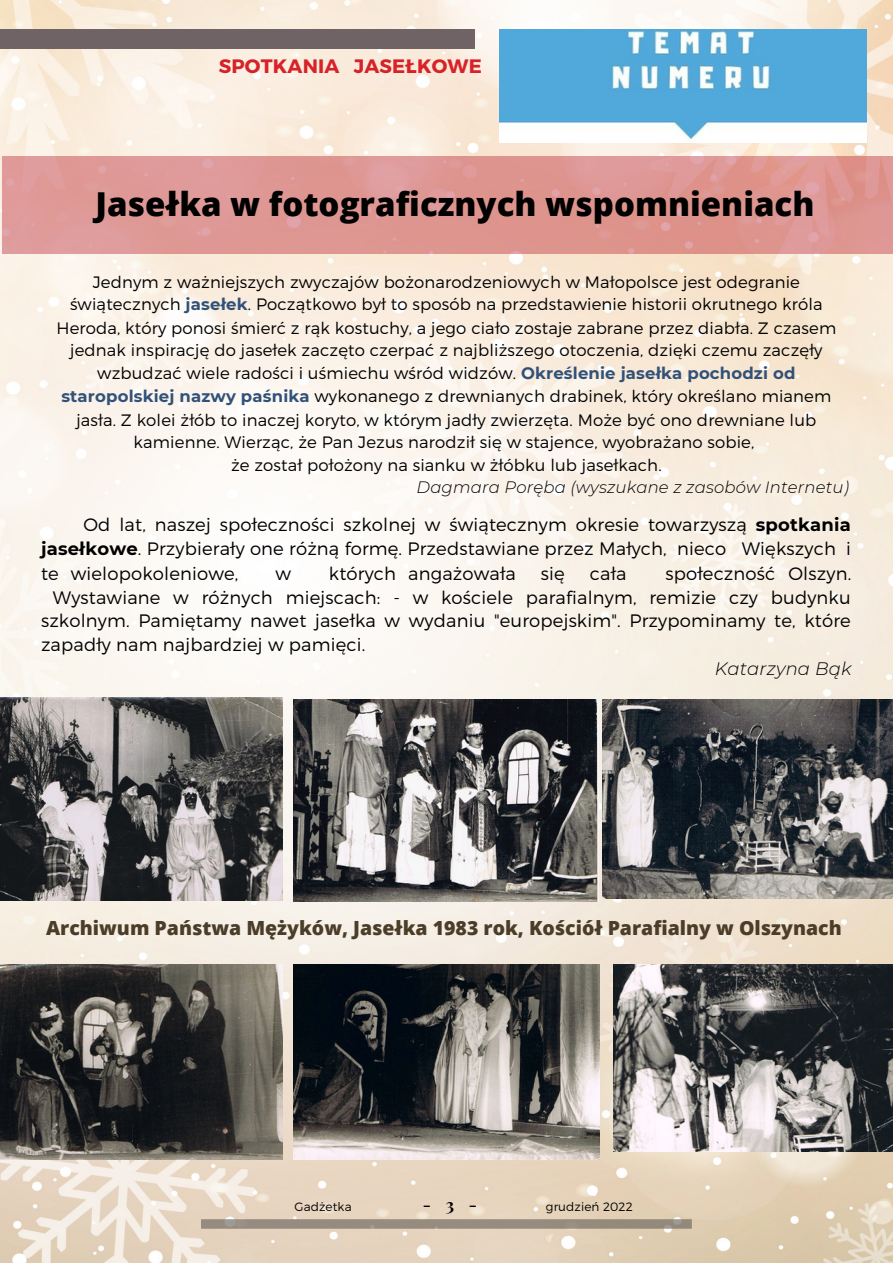
<style>
.page{position:relative;width:893px;height:1264px;background:#fff}
.page>*{position:absolute;margin:0;border:0;box-sizing:border-box;transform-origin:0 0}
.t1{font:800 33px "Open Sans";color:#000}
.t2{font:800 19.5px "Open Sans";color:#4b3d28}
.t3{font:700 19.35px "Montserrat";letter-spacing:.01em;color:#d72228}
.t4{font:300 18px/24.8px "Montserrat";letter-spacing:.01em;color:#000;text-align:justify}
.t5{font:italic 300 18px "Montserrat";letter-spacing:.01em;color:#000}
.t6{font:700 17.1px "Playfair Display";color:#000}
.t7{font:300 16.5px/23px "Montserrat";letter-spacing:.01em;color:#000;text-align:center}
.t8{font:italic 300 16.5px "Montserrat";letter-spacing:.01em;color:#000}
.t9{font:300 12.15px "Montserrat";letter-spacing:.01em;color:#000}
.s1{font-weight:700;color:#315179}
.s2{font-weight:700}
</style>
<div class="page">
<img style="left:0;top:0;width:892px;height:1262px">
<div style="left:0;top:29px;width:474px;height:19px;background:#6f6366"></div>
<svg style="left:201px;top:1219px;width:490px;height:9px;background:#978d80"></svg>
<img style="left:499px;top:29px;width:367px;height:114px">
<div style="left:2px;top:156px;width:890px;height:97px;background:#de9793"></div>
<img style="left:0;top:697px;width:282px;height:203px">
<img style="left:293px;top:699px;width:305px;height:203px">
<img style="left:602px;top:699px;width:290px;height:199px">
<img style="left:0;top:964px;width:282px;height:195px">
<img style="left:293px;top:964px;width:306px;height:195px">
<img style="left:613px;top:964px;width:279px;height:187px">
<p class="t3" style="left:219px;top:54px;width:264px">SPOTKANIA JASEŁKOWE</p>
<h1 class="t1" style="left:95px;top:181px;width:720px">Jasełka w fotograficznych wspomnieniach</h1>
<p class="t7" style="left:56px;top:269px;width:781px">Jednym z ważniejszych zwyczajów bożonarodzeniowych w Małopolsce jest odegranie świątecznych <span class="s1">jasełek</span>. Początkowo był to sposób na przedstawienie historii okrutnego króla Heroda, który ponosi śmierć z rąk kostuchy, a jego ciało zostaje zabrane przez diabła. Z czasem jednak inspirację do jasełek zaczęto czerpać z najbliższego otoczenia, dzięki czemu zaczęły wzbudzać wiele radości i uśmiechu wśród widzów. <span class="s1">Określenie jasełka pochodzi od staropolskiej nazwy paśnika</span> wykonanego z drewnianych drabinek, który określano mianem jasła. Z kolei żłób to inaczej koryto, w którym jadły zwierzęta. Może być ono drewniane lub kamienne. Wierząc, że Pan Jezus narodził się w stajence, wyobrażano sobie,<br>że został położony na sianku w żłóbku lub jasełkach.</p>
<p class="t8" style="left:416px;top:477px;width:434px">Dagmara Poręba (wyszukane z zasobów Internetu)</p>
<p class="t4" style="left:41px;top:511px;width:811px;text-indent:42px">Od lat, naszej społeczności szkolnej w świątecznym okresie towarzyszą <span class="s2">spotkania jasełkowe</span>. Przybierały one różną formę. Przedstawiane przez Małych, nieco Większych i te wielopokoleniowe,</p>
<p class="t4" style="left:275px;top:560px;width:17px">w</p>
<p class="t4" style="left:329px;top:560px;width:188px">których angażowała</p>
<p class="t4" style="left:541px;top:560px;width:25px">się</p>
<p class="t4" style="left:589px;top:560px;width:38px">cała</p>
<p class="t4" style="left:665px;top:560px;width:187px">społeczność Olszyn.</p>
<p class="t4" style="left:53px;top:584px;width:799px">Wystawiane w różnych miejscach: - w kościele parafialnym, remizie czy budynku</p>
<p class="t4" style="left:41px;top:607px;width:811px">szkolnym. Pamiętamy nawet jasełka w wydaniu "europejskim". Przypominamy te, które</p>
<p class="t4" style="left:41px;top:631px;width:326px">zapadły nam najbardziej w pamięci.</p>
<p class="t5" style="left:714px;top:657px;width:138px">Katarzyna Bąk</p>
<p class="t2" style="left:46px;top:913px;width:797px">Archiwum Państwa Mężyków, Jasełka 1983 rok, Kościół Parafialny w Olszynach</p>
<p class="t9" style="left:294px;top:1198px;width:59px">Gadżetka</p>
<p class="t6" style="left:423px;top:1192px;width:56px">-3-</p>
<p class="t9" style="left:546px;top:1198px;width:88px">grudzień 2022</p>
</div>
